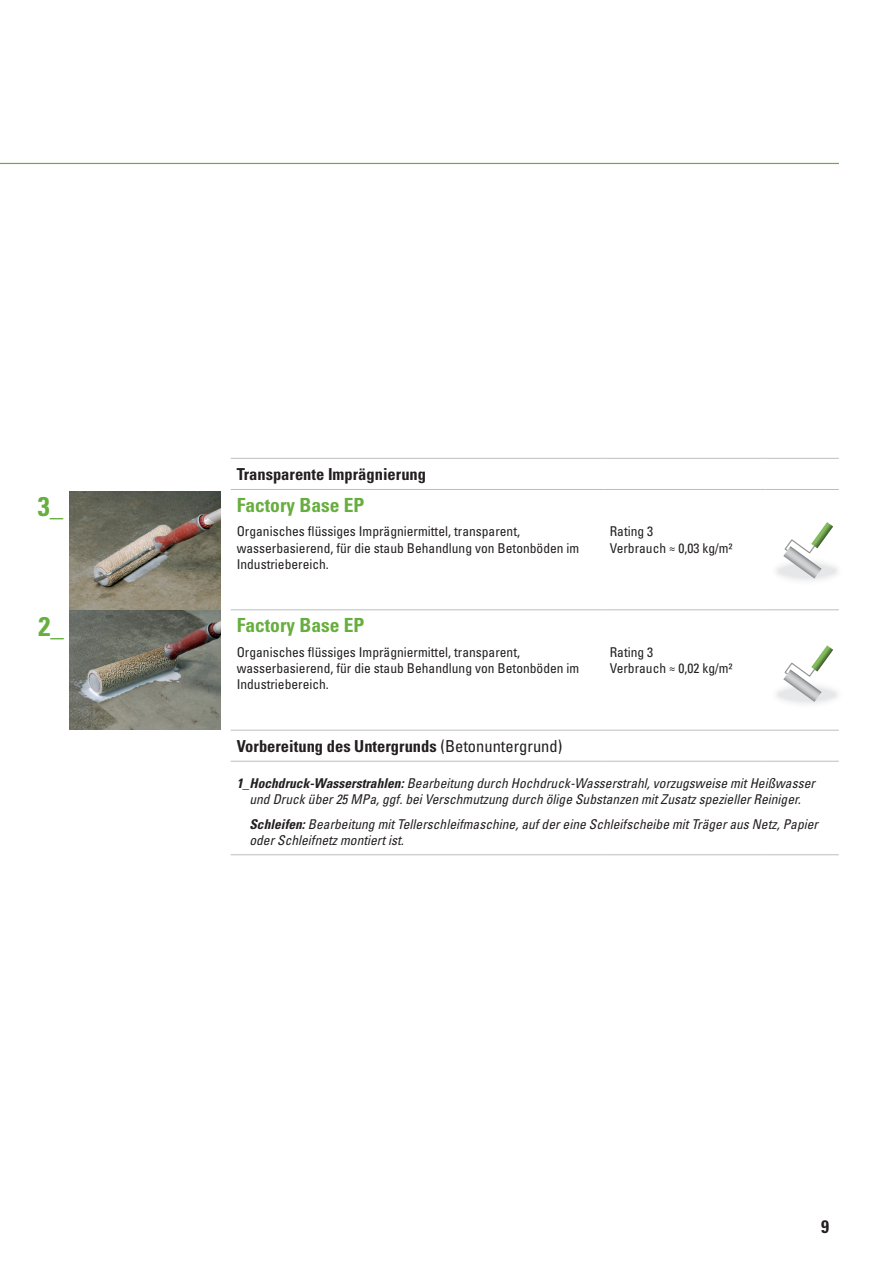
<style>
.page{position:relative;width:893px;height:1263px;background:#fff}
.page>*{position:absolute;margin:0;border:0;box-sizing:border-box;transform-origin:0 0}
.t1{font:700 condensed 27px "Univers LT Std";color:#66ae3d}
.t2{font:700 condensed 19.5px "Univers LT Std";color:#66ae3d}
.t3{font:700 condensed 18px "Univers LT Std";color:#231f20}
.t4{font:700 condensed 16.5px "Univers LT Std";color:#231f20}
.t5{font:italic condensed 13.5px/16.2px "Univers LT Std";color:#231f20;text-align:center}
.t6{font:condensed 13.5px/16.2px "Univers LT Std";color:#231f20}
.s1{font-weight:400}
.s2{font-weight:700}
</style>
<div class="page">
<hr style="left:231px;top:489px;width:373px;height:1px;background:#bcbdc0">
<hr style="left:604px;top:489px;width:161px;height:1px;background:#bcbdc0">
<hr style="left:231px;top:458px;width:373px;height:1px;background:#bcbdc0">
<hr style="left:231px;top:730px;width:373px;height:1px;background:#bcbdc0">
<hr style="left:604px;top:458px;width:161px;height:1px;background:#bcbdc0">
<hr style="left:604px;top:730px;width:161px;height:1px;background:#bcbdc0">
<hr style="left:765px;top:458px;width:74px;height:1px;background:#bcbdc0">
<hr style="left:765px;top:489px;width:74px;height:1px;background:#bcbdc0">
<hr style="left:231px;top:609px;width:373px;height:1px;background:#bcbdc0">
<hr style="left:604px;top:609px;width:161px;height:1px;background:#bcbdc0">
<hr style="left:765px;top:609px;width:74px;height:1px;background:#bcbdc0">
<hr style="left:765px;top:730px;width:74px;height:1px;background:#bcbdc0">
<hr style="left:231px;top:761px;width:373px;height:1px;background:#bcbdc0">
<hr style="left:604px;top:761px;width:161px;height:1px;background:#bcbdc0">
<hr style="left:765px;top:761px;width:74px;height:1px;background:#bcbdc0">
<hr style="left:231px;top:854px;width:373px;height:1px;background:#bcbdc0">
<hr style="left:604px;top:854px;width:161px;height:1px;background:#bcbdc0">
<hr style="left:765px;top:854px;width:74px;height:1px;background:#bcbdc0">
<svg style="left:771px;top:556px;width:72px;height:30px"></svg>
<svg style="left:783px;top:522px;width:50px;height:56px"></svg>
<svg style="left:771px;top:679px;width:72px;height:30px"></svg>
<svg style="left:783px;top:645px;width:50px;height:57px"></svg>
<img style="left:69px;top:491px;width:151px;height:118px">
<img style="left:69px;top:611px;width:151px;height:119px">
<hr style="left:0;top:163px;width:839px;height:1px;background:#66ae3d">
<p class="t1" style="left:38px;top:490px;width:27px">3_</p>
<p class="t1" style="left:39px;top:609px;width:27px">2_</p>
<p class="t4" style="left:237px;top:464px;width:191px">Transparente Imprägnierung</p>
<p class="t2" style="left:237px;top:493px;width:129px">Factory Base EP</p>
<p class="t6" style="left:237px;top:523px;width:344px">Organisches flüssiges Imprägniermittel, transparent, wasserbasierend, für die staub Behandlung von Betonböden im<br>Industriebereich.</p>
<p class="t6" style="left:610px;top:523px;width:45px">Rating 3</p>
<p class="t6" style="left:610px;top:539px;width:124px">Verbrauch ≈ 0,03 kg/m²</p>
<p class="t2" style="left:237px;top:613px;width:129px">Factory Base EP</p>
<p class="t6" style="left:237px;top:643px;width:344px">Organisches flüssiges Imprägniermittel, transparent, wasserbasierend, für die staub Behandlung von Betonböden im<br>Industriebereich.</p>
<p class="t6" style="left:610px;top:643px;width:45px">Rating 3</p>
<p class="t6" style="left:610px;top:660px;width:124px">Verbrauch ≈ 0,02 kg/m²</p>
<p class="t4" style="left:237px;top:736px;width:327px">Vorbereitung des Untergrunds <span class="s1">(Betonuntergrund)</span></p>
<p class="t5" style="left:237px;top:775px;width:580px"><span class="s2">1_Hochdruck-Wasserstrahlen:</span> Bearbeitung durch Hochdruck-Wasserstrahl, vorzugsweise mit Heißwasser und Druck über 25 MPa, ggf. bei Verschmutzung durch ölige Substanzen mit Zusatz spezieller Reiniger.</p>
<p class="t5" style="left:249px;top:816px;width:570px;text-align:left"><span class="s2">Schleifen:</span> Bearbeitung mit Tellerschleifmaschine, auf der eine Schleifscheibe mit Träger aus Netz, Papier oder Schleifnetz montiert ist.</p>
<h3 class="t3" style="left:821px;top:1216px;width:9px">9</h3>
</div>
